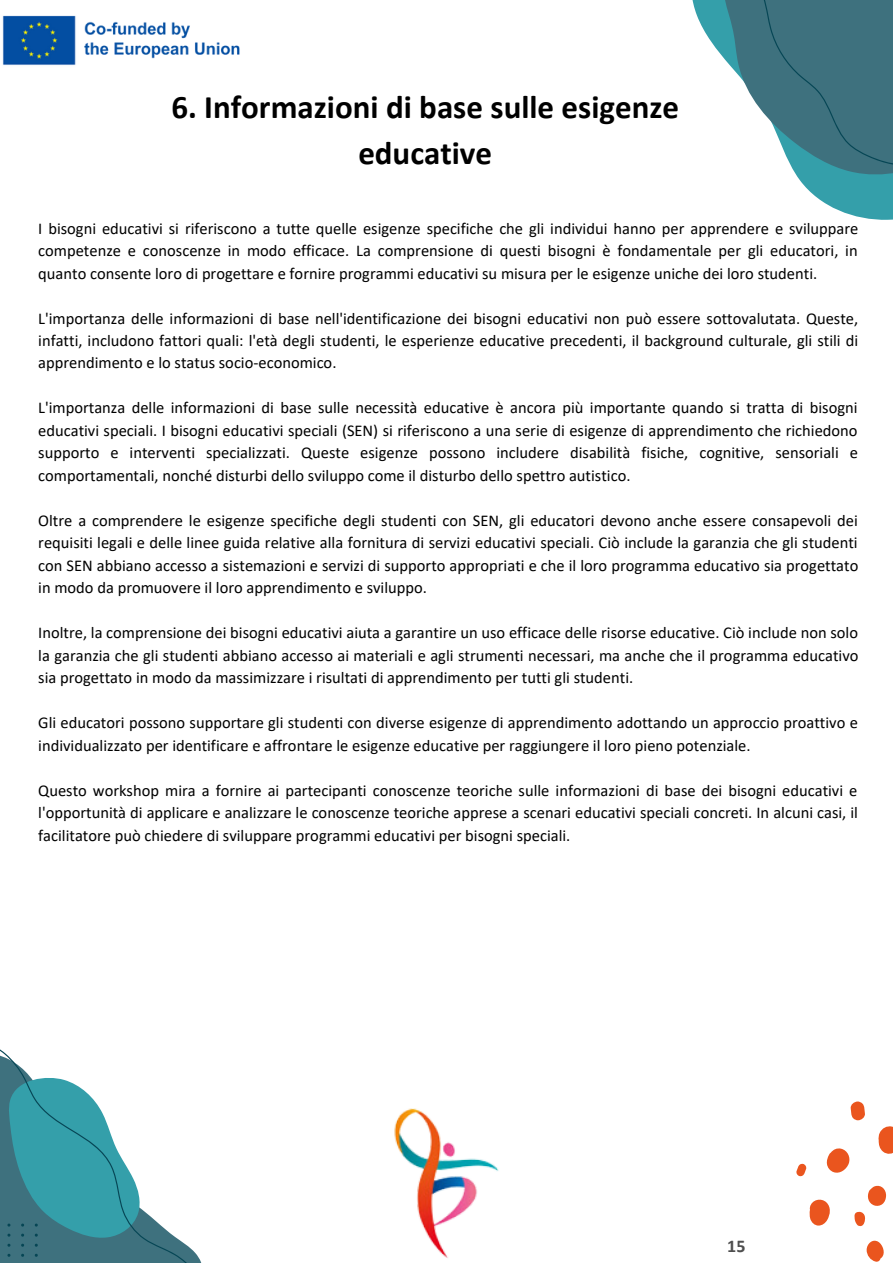
<style>
.page{position:relative;width:893px;height:1264px;background:#fff}
.page>*{position:absolute;margin:0;border:0;box-sizing:border-box;transform-origin:0 0}
.t1{font:700 33px/46px "Calibri";color:#000;text-align:center}
.t2{font:700 18px "Calibri";color:#4e4e4e}
.t3{font:16.5px/22.5px "Calibri";color:#000;text-align:justify}
</style>
<div class="page">
<svg style="left:0;top:1049px;width:201px;height:213px"></svg>
<svg style="left:692px;top:0;width:200px;height:220px"></svg>
<svg style="left:796px;top:1101px;width:96px;height:161px"></svg>
<img style="left:394px;top:1108px;width:105px;height:150px">
<img style="left:2px;top:15px;width:238px;height:50px">
<h1 class="t1" style="left:171px;top:87px;width:509px">6. Informazioni di base sulle esigenze educative</h1>
<p class="t3" style="left:38px;top:218px;width:821px">I bisogni educativi si riferiscono a tutte quelle esigenze specifiche che gli individui hanno per apprendere e sviluppare competenze e conoscenze in modo efficace. La comprensione di questi bisogni è fondamentale per gli educatori, in quanto consente loro di progettare e fornire programmi educativi su misura per le esigenze uniche dei loro studenti.</p>
<p class="t3" style="left:38px;top:308px;width:821px">L'importanza delle informazioni di base nell'identificazione dei bisogni educativi non può essere sottovalutata. Queste, infatti, includono fattori quali: l'età degli studenti, le esperienze educative precedenti, il background culturale, gli stili di apprendimento e lo status socio-economico.</p>
<p class="t3" style="left:38px;top:398px;width:821px">L'importanza delle informazioni di base sulle necessità educative è ancora più importante quando si tratta di bisogni educativi speciali. I bisogni educativi speciali (SEN) si riferiscono a una serie di esigenze di apprendimento che richiedono supporto e interventi specializzati. Queste esigenze possono includere disabilità fisiche, cognitive, sensoriali e comportamentali, nonché disturbi dello sviluppo come il disturbo dello spettro autistico.</p>
<p class="t3" style="left:38px;top:510px;width:821px">Oltre a comprendere le esigenze specifiche degli studenti con SEN, gli educatori devono anche essere consapevoli dei requisiti legali e delle linee guida relative alla fornitura di servizi educativi speciali. Ciò include la garanzia che gli studenti con SEN abbiano accesso a sistemazioni e servizi di supporto appropriati e che il loro programma educativo sia progettato in modo da promuovere il loro apprendimento e sviluppo.</p>
<p class="t3" style="left:38px;top:623px;width:821px">Inoltre, la comprensione dei bisogni educativi aiuta a garantire un uso efficace delle risorse educative. Ciò include non solo la garanzia che gli studenti abbiano accesso ai materiali e agli strumenti necessari, ma anche che il programma educativo sia progettato in modo da massimizzare i risultati di apprendimento per tutti gli studenti.</p>
<p class="t3" style="left:38px;top:713px;width:821px">Gli educatori possono supportare gli studenti con diverse esigenze di apprendimento adottando un approccio proattivo e individualizzato per identificare e affrontare le esigenze educative per raggiungere il loro pieno potenziale.</p>
<p class="t3" style="left:38px;top:780px;width:821px">Questo workshop mira a fornire ai partecipanti conoscenze teoriche sulle informazioni di base dei bisogni educativi e l'opportunità di applicare e analizzare le conoscenze teoriche apprese a scenari educativi speciali concreti. In alcuni casi, il facilitatore può chiedere di sviluppare programmi educativi per bisogni speciali.</p>
<p class="t2" style="left:727px;top:1238px;width:20px">15</p>
</div>
